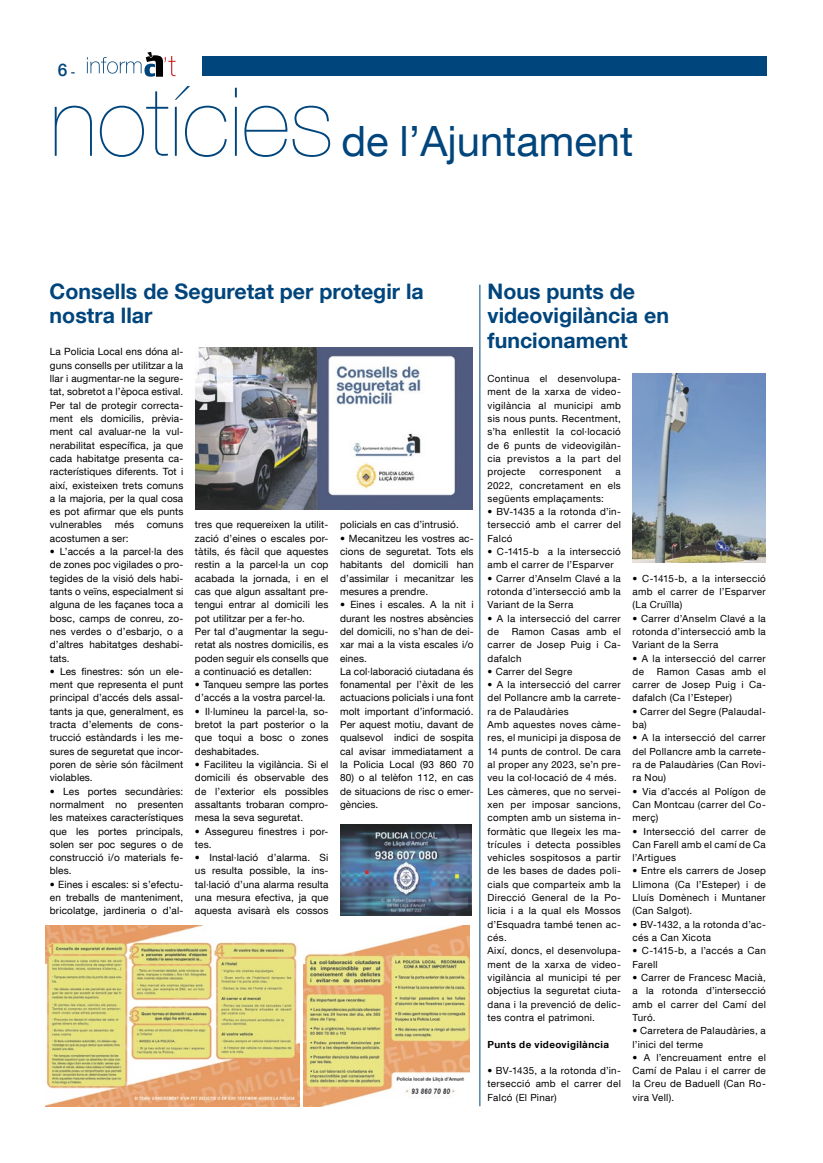
<style>
.page{position:relative;width:823px;height:1163px;background:#fff}
.page>*{position:absolute;margin:0;border:0;box-sizing:border-box;transform-origin:0 0}
.t1{font:200 95.2px "Helvetica Neue LT Com";color:#00457c}
.t2{font:41.7px "Helvetica Neue LT Com";color:#00457c}
.t3{font:700 21.3px/24.2px "Helvetica Neue LT Com";color:#00457c}
.t4{font:500 17.3px "Helvetica Neue";color:#00457c}
.t5{font:10px/13.3px "Helvetica Neue LT Com";letter-spacing:.01em;color:#000;text-align:justify}
.t6{font:9.8px/13.3px "Helvetica Neue LT Com";letter-spacing:.035em;color:#000;text-align:justify}
.t7{font:700 9.8px "Helvetica Neue LT Com";letter-spacing:.04em;color:#000}
.s1{font-size:11.5px}
</style>
<div class="page">
<div style="left:202px;top:57px;width:563px;height:19px;background:#00457c"></div>
<svg style="left:87px;top:52px;width:88px;height:25px"></svg>
<hr style="left:479px;top:285px;width:1px;height:821px;background:#00457c">
<img style="left:195px;top:347px;width:277px;height:162px">
<img style="left:340px;top:824px;width:131px;height:91px">
<img style="left:632px;top:373px;width:133px;height:190px">
<img style="left:45px;top:925px;width:254px;height:181px">
<img style="left:303px;top:925px;width:166px;height:181px">
<h3 class="t4" style="left:58px;top:56px;width:19px">6 <span class="s1">-</span></h3>
<h1 class="t1" style="left:49px;top:66px;width:286px">notícies</h1>
<h2 class="t2" style="left:341px;top:115px;width:293px">de l’Ajuntament</h2>
<h3 class="t3" style="left:50px;top:278px;width:375px">Consells de Seguretat per protegir la nostra llar</h3>
<p class="t5" style="left:50px;top:345px;width:135px">La Policia Local ens dóna al&shy;guns consells per utilitzar a la llar i augmentar-ne la segure&shy;tat, sobretot a l’època estival.<br>Per tal de protegir correcta&shy;ment els domicilis, prèvia&shy;ment cal avaluar-ne la vul&shy;nerabilitat específica, ja que cada habitatge presenta ca&shy;racterístiques diferents. Tot i així, existeixen trets comuns a la majoria, per la qual cosa es pot afirmar que els punts vulnerables</p>
<p class="t5" style="left:115px;top:518px;width:21px">més</p>
<p class="t5" style="left:147px;top:518px;width:38px">comuns</p>
<p class="t5" style="left:50px;top:531px;width:80px">acostumen a ser:</p>
<p class="t5" style="left:50px;top:544px;width:135px">• L’accés a la parcel·la des de zones poc vigilades o pro&shy;tegides de la visió dels habi&shy;tants o veïns, especialment si alguna de les façanes toca a bosc, camps de conreu, zo&shy;nes verdes o d’esbarjo, o a d’altres habitatges deshabi&shy;tats.</p>
<p class="t5" style="left:50px;top:664px;width:135px">• Les finestres: són un ele&shy;ment que representa el punt principal d’accés dels assal&shy;tants ja que, generalment, es tracta d’elements de cons&shy;trucció estàndards i les me&shy;sures de seguretat que incor&shy;poren de sèrie són fàcilment violables.</p>
<p class="t5" style="left:50px;top:784px;width:135px">• Les portes secundàries: normalment no presenten les mateixes característiques que les portes principals, solen ser poc segures o de construcció i/o materials fe&shy;bles.</p>
<p class="t5" style="left:50px;top:877px;width:135px">• Eines i escales: si s’efectu&shy;en treballs de manteniment, bricolatge, jardineria o d’al-</p>
<p class="t5" style="left:340px;top:518px;width:120px">policials en cas d’intrusió.</p>
<p class="t5" style="left:340px;top:531px;width:135px">• Mecanitzeu les vostres ac&shy;cions de seguretat. Tots els habitants del domicili han d’assimilar i mecanitzar les mesures a prendre.</p>
<p class="t5" style="left:340px;top:597px;width:135px;text-align:left">• Eines i escales. A la nit i durant les nostres absències del domicili, no s’han de dei&shy;xar mai a la vista escales i/o eines.<br>La col·laboració ciutadana és fonamental per l’èxit de les actuacions policials i una font molt important d’informació.<br>Per aquest motiu, davant de qualsevol indici de sospita cal avisar immediatament a la Policia Local (93 860 70</p>
<p class="t5" style="left:340px;top:770px;width:135px">80) o al telèfon 112, en cas de situacions de risc o emer&shy;gències.</p>
<p class="t5" style="left:195px;top:518px;width:135px;text-align:left">tres que requereixen la utilit&shy;zació d’eines o escales por&shy;tàtils, és fàcil que aquestes restin a la parcel·la un cop acabada la jornada, i en el cas que algun assaltant pre&shy;tengui entrar al domicili les pot utilitzar per a fer-ho.<br>Per tal d’augmentar la segu&shy;retat als nostres domicilis, es poden seguir els consells que a continuació es detallen:</p>
<p class="t5" style="left:195px;top:677px;width:135px">• Tanqueu sempre las portes d’accés a la vostra parcel·la.</p>
<p class="t5" style="left:195px;top:704px;width:135px">• Il·lumineu la parcel·la, so&shy;bretot la part posterior o la que toqui a bosc o zones deshabitades.</p>
<p class="t5" style="left:195px;top:757px;width:135px">• Faciliteu la vigilància. Si el domicili és observable des de l’exterior els possibles assaltants trobaran compro&shy;mesa la seva seguretat.</p>
<p class="t5" style="left:195px;top:824px;width:135px">• Assegureu finestres i por&shy;tes.</p>
<p class="t5" style="left:195px;top:850px;width:135px">• Instal·lació d’alarma. Si us resulta possible, la ins&shy;tal·lació d’una alarma resulta una mesura efectiva, ja que aquesta avisarà els cossos</p>
<h3 class="t3" style="left:487px;top:279px;width:183px">Nous punts de videovigilància en funcionament</h3>
<p class="t6" style="left:487px;top:371px;width:135px">Continua el desenvolupa&shy;ment de la xarxa de video&shy;vigilància al municipi amb sis nous punts. Recentment, s’ha enllestit la col·locació de 6 punts de videovigilàn&shy;cia previstos a la part del projecte</p>
<p class="t6" style="left:539px;top:465px;width:63px">corresponent</p>
<p class="t6" style="left:487px;top:465px;width:135px;text-indent:128px">a 2022, concretament en els següents emplaçaments:</p>
<p class="t6" style="left:487px;top:504px;width:135px">• BV-1435 a la rotonda d’in&shy;tersecció amb el carrer del Falcó</p>
<p class="t6" style="left:487px;top:544px;width:135px">• C-1415-b a la intersecció amb el carrer de l’Esparver</p>
<p class="t6" style="left:487px;top:571px;width:135px">• Carrer d’Anselm Clavé a la rotonda d’intersecció amb la Variant de la Serra</p>
<p class="t6" style="left:487px;top:611px;width:135px">• A la intersecció del carrer de</p>
<p class="t6" style="left:632px;top:571px;width:135px">• C-1415-b, a la intersecció amb el carrer de l’Esparver (La Cruïlla)</p>
<p class="t6" style="left:632px;top:611px;width:135px">• Carrer d’Anselm Clavé a la rotonda d’intersecció amb la Variant de la Serra</p>
<p class="t6" style="left:632px;top:651px;width:135px">• A la intersecció del carrer de</p>
<p class="t6" style="left:487px;top:624px;width:135px;text-indent:24px">Ramon Casas amb el carrer de Josep Puig i Ca&shy;dafalch</p>
<p class="t6" style="left:487px;top:664px;width:86px">• Carrer del Segre</p>
<p class="t6" style="left:487px;top:677px;width:135px;text-align:left">• A la intersecció del carrer del Pollancre amb la carrete&shy;ra de Palaudàries<br>Amb aquestes noves càme&shy;res, el municipi ja disposa de<br>14 punts de control. De cara al proper any 2023, se’n pre&shy;veu la col·locació de 4 més.<br>Les càmeres, que no servei&shy;xen per imposar sancions, compten amb un sistema in&shy;formàtic que llegeix les ma&shy;trícules i detecta possibles vehicles sospitosos a partir de les bases de dades poli&shy;cials que comparteix amb la<br>Direcció General de la Po&shy;licia i a la qual els Mossos d’Esquadra també tenen ac&shy;cés.<br>Així, doncs, el desenvolupa&shy;ment de la xarxa de video&shy;vigilància al municipi té per objectius la seguretat ciuta&shy;dana i la prevenció de delic&shy;tes contra el patrimoni.</p>
<p class="t7" style="left:487px;top:1037px;width:123px">Punts de videovigilància</p>
<p class="t6" style="left:487px;top:1063px;width:135px">• BV-1435, a la rotonda d’in&shy;tersecció amb el carrer del Falcó (El Pinar)</p>
<p class="t6" style="left:632px;top:664px;width:135px;text-indent:24px">Ramon Casas amb el carrer de Josep Puig i Ca&shy;dafalch (Ca l’Esteper)</p>
<p class="t6" style="left:632px;top:704px;width:135px">• Carrer del Segre (Palaudal&shy;ba)</p>
<p class="t6" style="left:632px;top:731px;width:135px">• A la intersecció del carrer del Pollancre amb la carrete&shy;ra de Palaudàries (Can Rovi&shy;ra Nou)</p>
<p class="t6" style="left:632px;top:784px;width:135px">• Via d’accés al Polígon de Can Montcau (carrer del Co&shy;merç)</p>
<p class="t6" style="left:632px;top:824px;width:135px">• Intersecció del carrer de Can Farell amb el camí de Ca l’Artigues</p>
<p class="t6" style="left:632px;top:864px;width:135px">• Entre els carrers de Josep Llimona (Ca l’Esteper) i de Lluís Domènech i Muntaner (Can Salgot).</p>
<p class="t6" style="left:632px;top:917px;width:135px">• BV-1432, a la rotonda d’ac&shy;cés a Can Xicota</p>
<p class="t6" style="left:632px;top:943px;width:135px">• C-1415-b, a l’accés a Can<br>Farell</p>
<p class="t6" style="left:632px;top:970px;width:135px">• Carrer de Francesc Macià, a la rotonda d’intersecció amb el carrer del Camí del Turó.</p>
<p class="t6" style="left:632px;top:1023px;width:135px">• Carretera de Palaudàries, a l’inici del terme</p>
<p class="t6" style="left:632px;top:1050px;width:135px">• A l’encreuament entre el Camí de Palau i el carrer de la Creu de Baduell (Can Ro&shy;vira Vell).</p>
</div>
